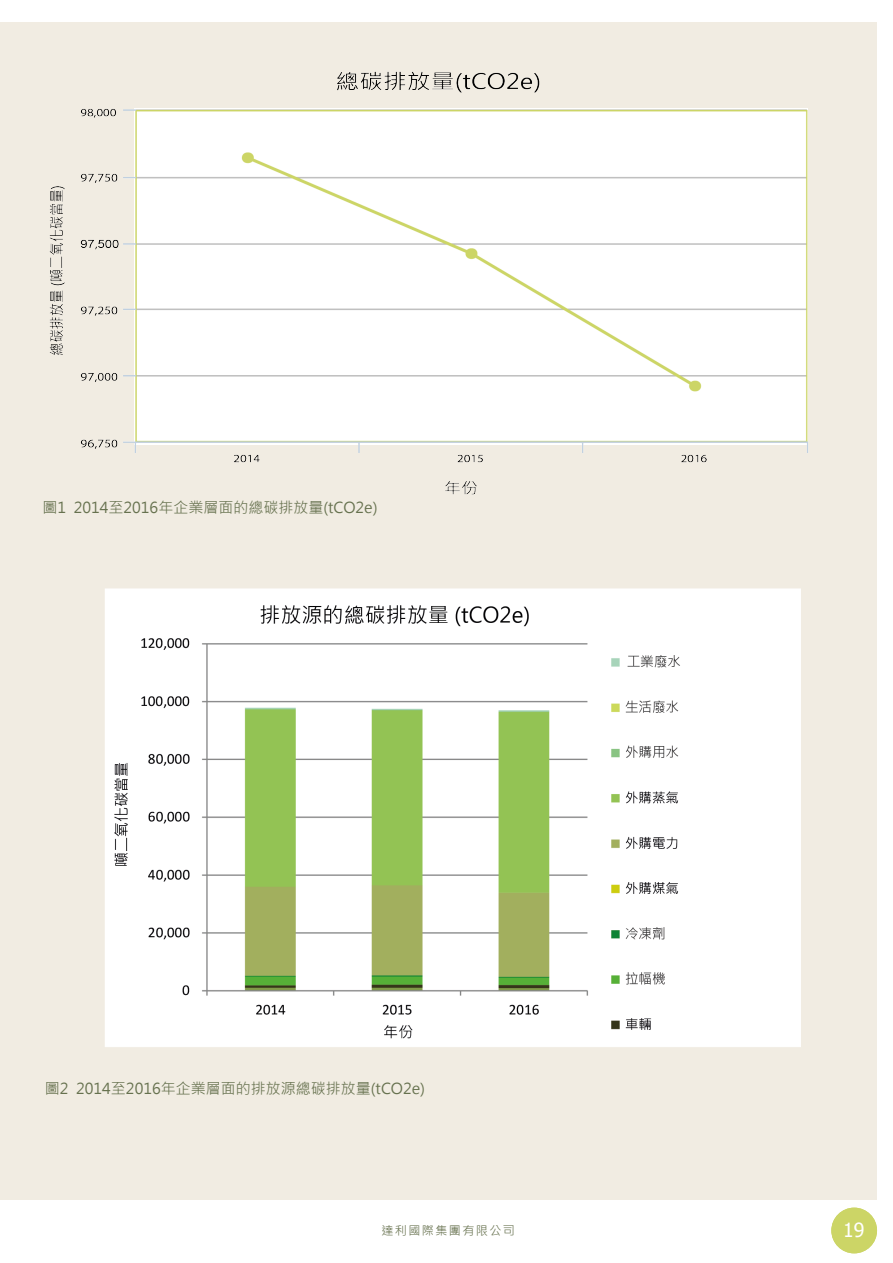
<style>
.page{position:relative;width:893px;height:1263px;background:#fff}
.page>*{position:absolute;margin:0;border:0;box-sizing:border-box;transform-origin:0 0}
.t1{font:19.5px "Tahoma";color:#fff}
.t2{font:15px "Microsoft Jheng Hei";color:#66714e}
.topic_tab{font:12px "Microsoft Jheng Hei";letter-spacing:.125em;color:#66714e}
</style>
<div class="page">
<div style="left:0;top:22px;width:877px;height:1178px;background:#f1ece2"></div>
<img style="left:49px;top:71px;width:759px;height:424px">
<img style="left:105px;top:588px;width:696px;height:459px">
<div style="left:832px;top:1208px;width:44px;height:45px;background:#ccd566;border-radius:50%"></div>
<div style="left:832px;top:1208px;width:44px;height:44px;background:#ccd566;border-radius:50%"></div>
<div style="left:831px;top:1207px;width:46px;height:46px;border:2px solid #ccd566;border-radius:50%"></div>
<p class="t2" style="left:43px;top:498px;width:336px">圖1 2014至2016年企業層面的總碳排放量(tCO2e)</p>
<p class="t2" style="left:45px;top:1079px;width:381px">圖2 2014至2016年企業層面的排放源總碳排放量(tCO2e)</p>
<p class="topic_tab" style="left:381px;top:1223px;width:135px">達利國際集團有限公司</p>
<p class="t1" style="left:843px;top:1217px;width:23px">19</p>
</div>
